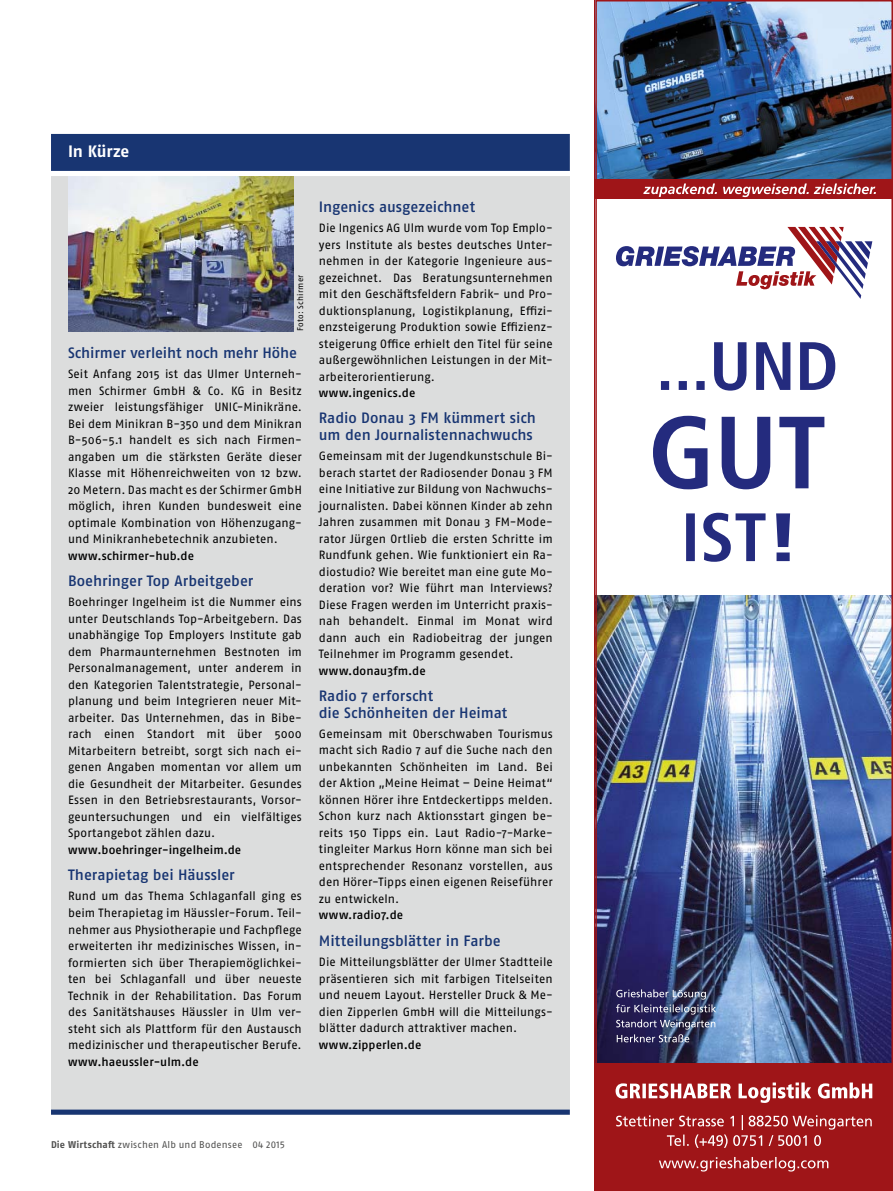
<style>
.page{position:relative;width:893px;height:1191px;background:#fff}
.page>*{position:absolute;margin:0;border:0;box-sizing:border-box;transform-origin:0 0}
.t1{font:700 16.5px "Fago OT";letter-spacing:-.01em;color:#fff}
.t2{font:500 15px/16.5px "Fago OT";letter-spacing:-.005em;color:#183572}
.t3{font:12px/16.5px "Fago OT";letter-spacing:.005em;color:#000;text-align:justify}
.t4{font:500 12px "Fago OT";letter-spacing:.005em;color:#000}
.t5{font:9.75px "Fago OT";letter-spacing:.02em;color:#50504f}
.t6{font:8.25px "Fago OT";letter-spacing:.04em;color:#000}
.s1{font-weight:700}
</style>
<div class="page">
<img style="left:598px;top:595px;width:292px;height:468px">
<div style="left:594px;top:1063px;width:299px;height:127px;background:#9f1518"></div>
<svg style="left:659px;top:1157px;width:169px;height:14px"></svg>
<svg style="left:616px;top:1115px;width:256px;height:32px"></svg>
<svg style="left:616px;top:1082px;width:256px;height:21px"></svg>
<img style="left:616px;top:989px;width:100px;height:53px">
<svg style="left:661px;top:342px;width:174px;height:48px"></svg>
<svg style="left:686px;top:513px;width:104px;height:49px"></svg>
<svg style="left:653px;top:416px;width:171px;height:73px"></svg>
<svg style="left:616px;top:227px;width:256px;height:72px"></svg>
<img style="left:598px;top:3px;width:292px;height:177px">
<div style="left:594px;top:180px;width:299px;height:19px;background:#9f1518"></div>
<svg style="left:643px;top:183px;width:233px;height:14px"></svg>
<div style="left:595px;top:0;width:298px;height:1191px;border:2px solid #9f1518"></div>
<hr style="left:594px;top:0;width:1px;height:1190px;background:#9f1518">
<div style="left:51px;top:134px;width:519px;height:980px;background:#dcdddd"></div>
<div style="left:51px;top:134px;width:519px;height:38px;background:#183572"></div>
<div style="left:50px;top:171px;width:521px;height:5px;background:#fff"></div>
<div style="left:51px;top:1109px;width:519px;height:5px;background:#183572"></div>
<img style="left:68px;top:176px;width:225px;height:155px">
<h1 class="t1" style="left:68px;top:146px;width:63px">In Kürze</h1>
<p class="t6" style="left:297px;top:331px;width:58px;rotate:-90deg">Foto: Schirmer</p>
<p class="t2" style="left:68px;top:346px;width:231px">Schirmer verleiht noch mehr Höhe</p>
<p class="t3" style="left:68px;top:367px;width:235px">Seit Anfang 2015 ist das Ulmer Unterneh&shy;men Schirmer GmbH &amp; Co. KG in Besitz zweier leistungsfähiger UNIC-Minikräne.<br>Bei dem Minikran B-350 und dem Minikran B-506-5.1 handelt es sich nach Firmen&shy;angaben um die stärksten Geräte dieser Klasse mit Höhenreichweiten von 12 bzw.<br>20 Metern. Das macht es der Schirmer GmbH möglich, ihren Kunden bundesweit eine optimale Kombination von Höhenzugang&shy;und Minikranhebetechnik anzubieten.</p>
<p class="t4" style="left:68px;top:551px;width:128px">www.schirmer-hub.de</p>
<p class="t2" style="left:68px;top:574px;width:187px">Boehringer Top Arbeitgeber</p>
<p class="t3" style="left:68px;top:595px;width:235px">Boehringer Ingelheim ist die Nummer eins unter Deutschlands Top-Arbeitgebern. Das unabhängige Top Employers Institute gab dem Pharmaunternehmen Bestnoten im Personalmanagement, unter anderem in den Kategorien Talentstrategie, Personal&shy;planung und beim Integrieren neuer Mit&shy;arbeiter. Das Unternehmen, das in Bibe&shy;rach einen Standort mit über 5000<br>Mitarbeitern betreibt, sorgt sich nach ei&shy;genen Angaben momentan vor allem um die Gesundheit der Mitarbeiter. Gesundes Essen in den Betriebsrestaurants, Vorsor&shy;geuntersuchungen und ein vielfältiges Sportangebot zählen dazu.</p>
<p class="t4" style="left:68px;top:845px;width:175px">www.boehringer-ingelheim.de</p>
<p class="t2" style="left:68px;top:868px;width:168px">Therapietag bei Häussler</p>
<p class="t3" style="left:68px;top:889px;width:235px">Rund um das Thema Schlaganfall ging es beim Therapietag im Häussler-Forum. Teil&shy;nehmer aus Physiotherapie und Fachpflege erweiterten ihr medizinisches Wissen, in&shy;formierten sich über Therapiemöglichkei&shy;ten bei Schlaganfall und über neueste Technik in der Rehabilitation. Das Forum des Sanitätshauses Häussler in Ulm ver&shy;steht sich als Plattform für den Austausch medizinischer und therapeutischer Berufe.</p>
<p class="t4" style="left:68px;top:1057px;width:132px">www.haeussler-ulm.de</p>
<p class="t2" style="left:319px;top:200px;width:158px">Ingenics ausgezeichnet</p>
<p class="t3" style="left:319px;top:221px;width:235px">Die Ingenics AG Ulm wurde vom Top Emplo&shy;yers Institute als bestes deutsches Unter&shy;nehmen in der Kategorie Ingenieure aus&shy;gezeichnet. Das Beratungsunternehmen mit den Geschäftsfeldern Fabrik- und Pro&shy;duktionsplanung, Logistikplanung, Effizi&shy;enzsteigerung Produktion sowie Effizienz&shy;steigerung Office erhielt den Titel für seine außergewöhnlichen Leistungen in der Mit&shy;arbeiterorientierung.</p>
<p class="t4" style="left:319px;top:388px;width:98px">www.ingenics.de</p>
<p class="t2" style="left:319px;top:411px;width:219px">Radio Donau 3 FM kümmert sich um den Journalistennachwuchs</p>
<p class="t3" style="left:319px;top:449px;width:235px">Gemeinsam mit der Jugendkunstschule Bi&shy;berach startet der Radiosender Donau 3 FM eine Initiative zur Bildung von Nachwuchs&shy;journalisten. Dabei können Kinder ab zehn Jahren zusammen mit Donau 3 FM-Mode&shy;rator Jürgen Ortlieb die ersten Schritte im Rundfunk gehen. Wie funktioniert ein Ra&shy;diostudio? Wie bereitet man eine gute Mo&shy;deration vor? Wie führt man Interviews?<br>Diese Fragen werden im Unterricht praxis&shy;nah behandelt. Einmal im Monat wird dann auch ein Radiobeitrag der jungen Teilnehmer im Programm gesendet.</p>
<p class="t4" style="left:319px;top:666px;width:108px">www.donau3fm.de</p>
<p class="t2" style="left:319px;top:689px;width:190px">Radio 7 erforscht<br>die Schönheiten der Heimat</p>
<p class="t3" style="left:319px;top:727px;width:235px">Gemeinsam mit Oberschwaben Tourismus macht sich Radio 7 auf die Suche nach den unbekannten Schönheiten im Land. Bei der Aktion „Meine Heimat – Deine Heimat“ können Hörer ihre Entdeckertipps melden.<br>Schon kurz nach Aktionsstart gingen be&shy;reits 150 Tipps ein. Laut Radio-7-Marke&shy;tingleiter Markus Horn könne man sich bei entsprechender Resonanz vorstellen, aus den Hörer-Tipps einen eigenen Reiseführer zu entwickeln.</p>
<p class="t4" style="left:319px;top:911px;width:86px">www.radio7.de</p>
<p class="t2" style="left:319px;top:934px;width:183px">Mitteilungsblätter in Farbe</p>
<p class="t3" style="left:319px;top:955px;width:235px">Die Mitteilungsblätter der Ulmer Stadtteile präsentieren sich mit farbigen Titelseiten und neuem Layout. Hersteller Druck &amp; Me&shy;dien Zipperlen GmbH will die Mitteilungs&shy;blätter dadurch attraktiver machen.</p>
<p class="t4" style="left:319px;top:1040px;width:104px">www.zipperlen.de</p>
<p class="t5" style="left:51px;top:1141px;width:235px"><span class="s1">Die Wirtschaft</span> zwischen Alb und Bodensee 04 2015</p>
</div>
